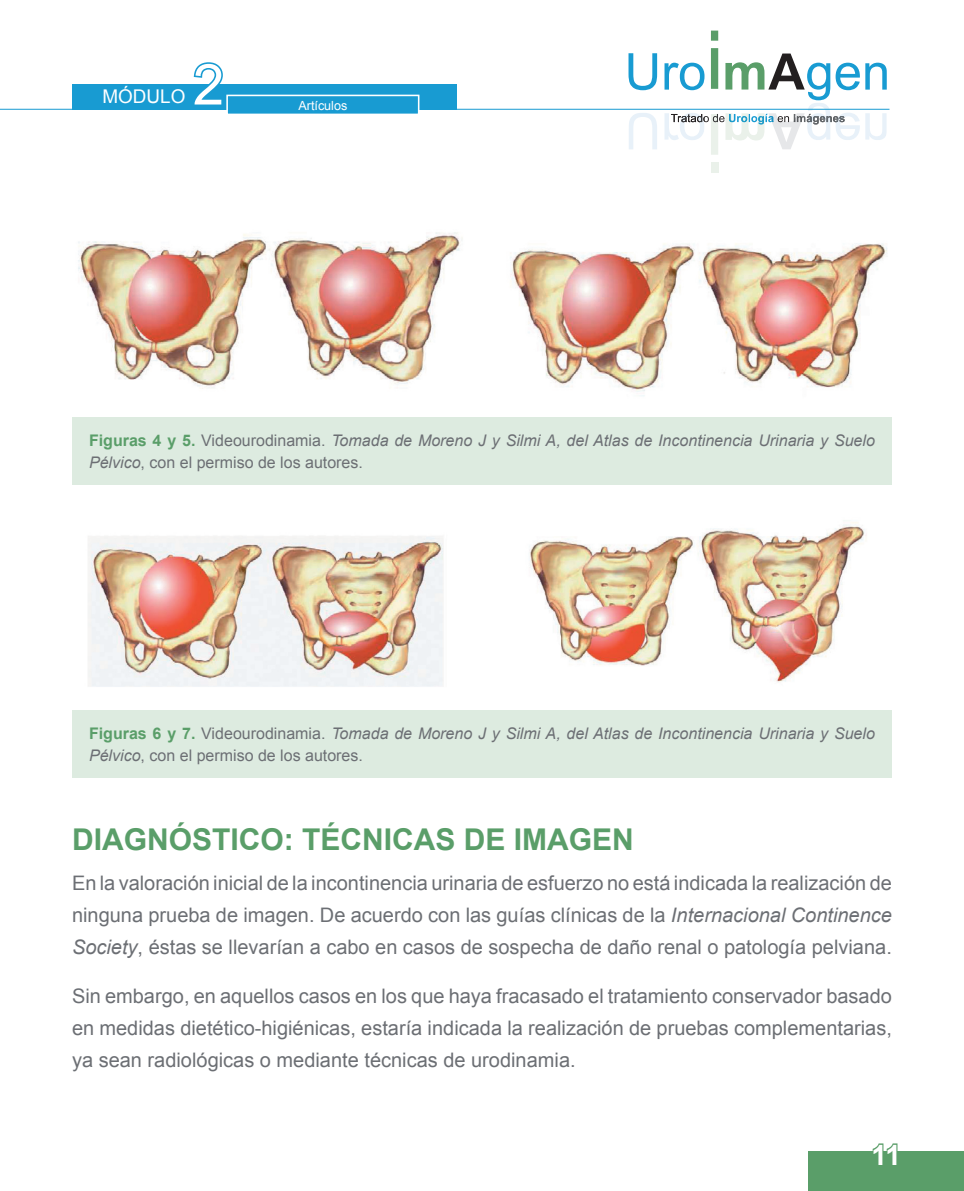
<style>
.page{position:relative;width:964px;height:1191px;background:#fff}
.page>*{position:absolute;margin:0;border:0;box-sizing:border-box;transform-origin:0 0}
.t1{font:56.6px "Arial";color:#fff}
.t2{font:700 30px "Arial";color:#5a9e69}
.t3{font:700 28px "Arial";color:#fff}
.t4{font:20px/32px "Arial";color:#6c6f74;text-align:justify}
.t5{font:18.8px "Arial";color:#fff}
.t6{font:italic 16px/22px "Arial";color:#6c6f74}
.t7{font:12.6px "Arial";color:#fff}
.s1{font-weight:700;font-style:normal;color:#5a9e69}
.s2{font-style:normal}
.s3{font-style:italic}
</style>
<div class="page">
<div style="left:72px;top:84px;width:384px;height:26px;background:#189bd2"></div>
<svg style="left:193px;top:62px;width:30px;height:22px"></svg>
<div style="left:711px;top:162px;width:7px;height:10px;background:#eaf1ea"></div>
<hr style="left:0;top:109px;width:889px;height:1px;background:#189bd2">
<div style="left:227px;top:95px;width:192px;height:19px;background:#189bd2"></div>
<div style="left:226px;top:95px;width:193px;height:20px;border:2px solid #fff"></div>
<div style="left:809px;top:1151px;width:155px;height:40px;background:#5a9e69"></div>
<svg style="left:872px;top:1143px;width:26px;height:8px"></svg>
<img style="left:78px;top:232px;width:385px;height:157px">
<div style="left:72px;top:417px;width:820px;height:68px;background:#ddebe0"></div>
<img style="left:510px;top:243px;width:377px;height:153px">
<img style="left:88px;top:536px;width:356px;height:151px">
<div style="left:72px;top:710px;width:820px;height:67px;background:#ddebe0"></div>
<img style="left:529px;top:520px;width:338px;height:162px">
<svg style="left:628px;top:31px;width:259px;height:124px"></svg>
<p class="t5" style="left:102px;top:86px;width:84px">MÓDULO</p>
<h1 class="t1" style="left:193px;top:53px;width:33px">2</h1>
<p class="t7" style="left:298px;top:98px;width:51px">Artículos</p>
<p class="t6" style="left:89px;top:429px;width:787px"><span class="s1">Figuras 4 y 5.</span> <span class="s2">Videourodinamia.</span> Tomada de Moreno J y Silmi A, del Atlas de Incontinencia Urinaria y Suelo<br>Pélvico<span class="s2">, con el permiso de los autores.</span></p>
<p class="t6" style="left:89px;top:722px;width:787px"><span class="s1">Figuras 6 y 7.</span> <span class="s2">Videourodinamia.</span> Tomada de Moreno J y Silmi A, del Atlas de Incontinencia Urinaria y Suelo<br>Pélvico<span class="s2">, con el permiso de los autores.</span></p>
<h2 class="t2" style="left:72px;top:822px;width:563px">DIAGNÓSTICO: TÉCNICAS DE IMAGEN</h2>
<p class="t4" style="left:72px;top:867px;width:821px">En la valoración inicial de la incontinencia urinaria de esfuerzo no está indicada la realización de ninguna prueba de imagen. De acuerdo con las guías clínicas de la <span class="s3">Internacional Continence Society</span>, éstas se llevarían a cabo en casos de sospecha de daño renal o patología pelviana.</p>
<p class="t4" style="left:72px;top:980px;width:821px">Sin embargo, en aquellos casos en los que haya fracasado el tratamiento conservador basado en medidas dietético-higiénicas, estaría indicada la realización de pruebas complementarias, ya sean radiológicas o mediante técnicas de urodinamia.</p>
<h3 class="t3" style="left:871px;top:1139px;width:31px">11</h3>
</div>
